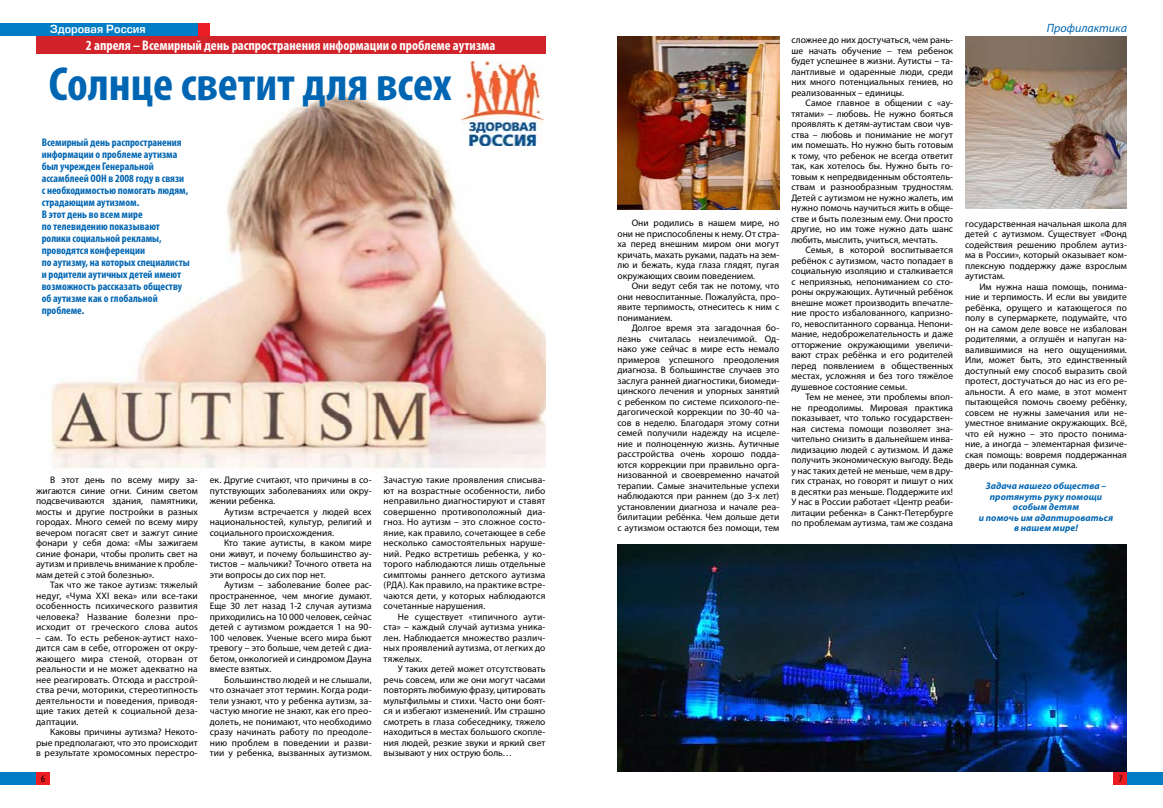
<style>
.page{position:relative;width:1163px;height:808px;background:#fff}
.page>*{position:absolute;margin:0;border:0;box-sizing:border-box;transform-origin:0 0}
.t1{font:700 condensed 48px "Myriad Pro";color:#0066b3}
.t2{font:700 condensed 14px "Myriad Pro";color:#fff}
.t3{font:italic 12px "Myriad Pro";color:#0066b3}
.t4{font:700 condensed 11px/12px "Myriad Pro";color:#0066b3}
.t5{font:11px "Europe Demi";color:#fff}
.t6{font:condensed 10px "Myriad Pro";color:#000}
.t7{font:9.5px/10.5px "Myriad Pro";letter-spacing:.005em;color:#000;text-align:justify}
.t8{font:italic 700 9.5px/10.5px "Myriad Pro";letter-spacing:.01em;color:#0066b3;text-align:center}
</style>
<div class="page">
<div style="left:1113px;top:772px;width:13px;height:12px;background:#ed1d24"></div>
<div style="left:1126px;top:772px;width:36px;height:12px;background:#007dc5"></div>
<div style="left:36px;top:772px;width:13px;height:12px;background:#ed1d24"></div>
<div style="left:0;top:772px;width:36px;height:12px;background:#007dc5"></div>
<div style="left:198px;top:23px;width:12px;height:13px;background:#ed1d24"></div>
<div style="left:0;top:23px;width:198px;height:13px;background:#007dc5"></div>
<img style="left:50px;top:61px;width:495px;height:408px">
<div style="left:36px;top:36px;width:509px;height:17px;background:#d2232a"></div>
<div style="left:461px;top:62px;width:84px;height:91px;background:#fff"></div>
<img style="left:461px;top:62px;width:82px;height:84px">
<img style="left:617px;top:544px;width:509px;height:228px">
<img style="left:617px;top:36px;width:162px;height:174px">
<img style="left:965px;top:36px;width:161px;height:173px">
<p class="t5" style="left:50px;top:22px;width:97px">Здоровая Россия</p>
<h2 class="t2" style="left:86px;top:36px;width:411px">2 апреля – Всемирный день распространения информации о проблеме аутизма</h2>
<h1 class="t1" style="left:49px;top:54px;width:404px">Солнце светит для всех</h1>
<p class="t4" style="left:42px;top:136px;width:149px">Всемирный день распространения информации о проблеме аутизма был учрежден Генеральной ассамблеей ООН в 2008 году в связи с необходимостью помогать людям, страдающим аутизмом.<br>В этот день во всем мире<br>по телевидению показывают ролики социальной рекламы, проводятся конференции<br>по аутизму, на которых специалисты и родители аутичных детей имеют возможность рассказать обществу об аутизме как о глобальной проблеме.</p>
<p class="t7" style="left:36px;top:475px;width:163px;text-indent:14px">В этот день по всему миру за&shy;жигаются синие огни. Синим светом подсвечиваются здания, памятники, мосты и другие постройки в разных городах. Много семей по всему миру вечером погасят свет и зажгут синие фонари у себя дома: «Мы зажигаем синие фонари, чтобы пролить свет на аутизм и привлечь внимание к пробле&shy;мам детей с этой болезнью».</p>
<p class="t7" style="left:36px;top:580px;width:163px;text-indent:14px">Так что же такое аутизм: тяжелый недуг, «Чума XXI века» или все-таки особенность психического развития человека? Название болезни про&shy;исходит от греческого слова autos</p>
<p class="t7" style="left:36px;top:632px;width:163px">– сам. То есть ребенок-аутист нахо&shy;дится сам в себе, отгорожен от окру&shy;жающего мира стеной, оторван от реальности и не может адекватно на нее реагировать. Отсюда и расстрой&shy;ства речи, моторики, стереотипность деятельности и поведения, приводя&shy;щие таких детей к социальной деза&shy;даптации.</p>
<p class="t7" style="left:36px;top:727px;width:163px;text-indent:14px">Каковы причины аутизма? Некото&shy;рые предполагают, что это происходит в результате хромосомных перестро-</p>
<p class="t7" style="left:210px;top:475px;width:163px">ек. Другие считают, что причины в со&shy;путствующих заболеваниях или окру&shy;жении ребенка.</p>
<p class="t7" style="left:210px;top:506px;width:163px;text-indent:14px">Аутизм встречается у людей всех национальностей, культур, религий и социального происхождения.</p>
<p class="t7" style="left:210px;top:538px;width:163px;text-indent:14px">Кто такие аутисты, в каком мире они живут, и почему большинство ау&shy;тистов – мальчики? Точного ответа на эти вопросы до сих пор нет.</p>
<p class="t7" style="left:210px;top:580px;width:163px;text-indent:14px">Аутизм – заболевание более рас&shy;пространенное, чем многие думают.<br>Еще 30 лет назад 1-2 случая аутизма приходились на 10 000 человек, сейчас детей с аутизмом рождается 1 на 90- 100 человек. Ученые всего мира бьют тревогу – это больше, чем детей с диа&shy;бетом, онкологией и синдромом Дауна вместе взятых.</p>
<p class="t7" style="left:210px;top:674px;width:163px;text-indent:14px">Большинство людей и не слышали, что означает этот термин. Когда роди&shy;тели узнают, что у ребенка аутизм, за&shy;частую многие не знают, как его прео&shy;долеть, не понимают, что необходимо сразу начинать работу по преодоле&shy;нию проблем в поведении и разви&shy;тии у ребенка, вызванных аутизмом.</p>
<p class="t7" style="left:383px;top:475px;width:163px">Зачастую такие проявления списыва&shy;ют на возрастные особенности, либо неправильно диагностируют и ставят совершенно противоположный диа&shy;гноз. Но аутизм – это сложное состо&shy;яние, как правило, сочетающее в себе несколько самостоятельных наруше&shy;ний. Редко встретишь ребенка, у ко&shy;торого наблюдаются лишь отдельные симптомы раннего детского аутизма (РДА). Как правило, на практике встре&shy;чаются дети, у которых наблюдаются сочетанные нарушения.</p>
<p class="t7" style="left:383px;top:611px;width:163px;text-indent:14px">Не существует «типичного аути&shy;ста» – каждый случай аутизма уника&shy;лен. Наблюдается множество различ&shy;ных проявлений аутизма, от легких до тяжелых.</p>
<p class="t7" style="left:383px;top:664px;width:163px;text-indent:14px">У таких детей может отсутствовать речь совсем, или же они могут часами повторять любимую фразу, цитировать мультфильмы и стихи. Часто они боят&shy;ся и избегают изменений. Им страшно смотреть в глаза собеседнику, тяжело находиться в местах большого скопле&shy;ния людей, резкие звуки и яркий свет вызывают у них острую боль…</p>
<p class="t7" style="left:617px;top:218px;width:163px;text-indent:14px">Они родились в нашем мире, но они не приспособлены к нему. От стра&shy;ха перед внешним миром они могут кричать, махать руками, падать на зем&shy;лю и бежать, куда глаза глядят, пугая окружающих своим поведением.</p>
<p class="t7" style="left:617px;top:281px;width:163px;text-indent:14px">Они ведут себя так не потому, что они невоспитанные. Пожалуйста, про&shy;явите терпимость, отнеситесь к ним с пониманием.</p>
<p class="t7" style="left:617px;top:323px;width:163px;text-indent:14px">Долгое время эта загадочная бо&shy;лезнь считалась неизлечимой. Од&shy;нако уже сейчас в мире есть немало примеров успешного преодоления диагноза. В большинстве случаев это заслуга ранней диагностики, биомеди&shy;цинского лечения и упорных занятий с ребенком по системе психолого-пе&shy;дагогической коррекции по 30-40 ча&shy;сов в неделю. Благодаря этому сотни семей получили надежду на исцеле&shy;ние и полноценную жизнь. Аутичные расстройства очень хорошо подда&shy;ются коррекции при правильно орга&shy;низованной и своевременно начатой терапии. Самые значительные успехи наблюдаются при раннем (до 3-х лет) установлении диагноза и начале реа&shy;билитации ребёнка. Чем дольше дети с аутизмом остаются без помощи, тем</p>
<p class="t7" style="left:791px;top:35px;width:163px">сложнее до них достучаться, чем рань&shy;ше начать обучение – тем ребенок будет успешнее в жизни. Аутисты – та&shy;лантливые и одаренные люди, среди них много потенциальных гениев, но реализованных – единицы.</p>
<p class="t7" style="left:791px;top:98px;width:163px;text-indent:14px">Самое главное в общении с «ау&shy;тятами» – любовь. Не нужно бояться проявлять к детям-аутистам свои чув&shy;ства – любовь и понимание не могут им помешать. Но нужно быть готовым к тому, что ребенок не всегда ответит так, как хотелось бы. Нужно быть го&shy;товым к непредвиденным обстоятель&shy;ствам и разнообразным трудностям.<br>Детей с аутизмом не нужно жалеть, им нужно помочь научиться жить в обще&shy;стве и быть полезным ему. Они просто другие, но им тоже нужно дать шанс любить, мыслить, учиться, мечтать.</p>
<p class="t7" style="left:791px;top:245px;width:163px;text-indent:14px">Семья, в которой воспитывается ребёнок с аутизмом, часто попадает в социальную изоляцию и сталкивается с неприязнью, непониманием со сто&shy;роны окружающих. Аутичный ребёнок внешне может производить впечатле&shy;ние просто избалованного, капризно&shy;го, невоспитанного сорванца. Непони&shy;мание, недоброжелательность и даже отторжение окружающими увеличи&shy;вают страх ребёнка и его родителей перед появлением в общественных местах, усложняя и без того тяжёлое душевное состояние семьи.</p>
<p class="t7" style="left:791px;top:392px;width:163px;text-indent:14px">Тем не менее, эти проблемы впол&shy;не преодолимы. Мировая практика показывает, что только государствен&shy;ная система помощи позволяет зна&shy;чительно снизить в дальнейшем инва&shy;лидизацию людей с аутизмом. И даже получить экономическую выгоду. Ведь у нас таких детей не меньше, чем в дру&shy;гих странах, но говорят и пишут о них в десятки раз меньше. Поддержите их!<br>У нас в России работает «Центр реаби&shy;литации ребенка» в Санкт-Петербурге по проблемам аутизма, там же создана</p>
<p class="t3" style="left:1046px;top:21px;width:81px">Профилактика</p>
<p class="t7" style="left:964px;top:218px;width:163px">государственная начальная школа для детей с аутизмом. Существует «Фонд содействия решению проблем аутиз&shy;ма в России», который оказывает ком&shy;плексную поддержку даже взрослым аутистам.</p>
<p class="t7" style="left:964px;top:281px;width:163px;text-indent:14px">Им нужна наша помощь, понима&shy;ние и терпимость. И если вы увидите ребёнка, орущего и катающегося по полу в супермаркете, подумайте, что он на самом деле вовсе не избалован родителями, а оглушён и напуган на&shy;валившимися на него ощущениями.<br>Или, может быть, это единственный доступный ему способ выразить свой протест, достучаться до нас из его ре&shy;альности. А его маме, в этот момент пытающейся помочь своему ребёнку, совсем не нужны замечания или не&shy;уместное внимание окружающих. Всё, что ей нужно – это просто понима&shy;ние, а иногда – элементарная физиче&shy;ская помощь: вовремя поддержанная дверь или поданная сумка.</p>
<p class="t8" style="left:978px;top:480px;width:136px">Задача нашего общества – протянуть руку помощи особым детям<br>и помочь им адаптироваться в нашем мире!</p>
<p class="t6" style="left:41px;top:772px;width:5px">6</p>
<p class="t6" style="left:1118px;top:772px;width:5px">7</p>
</div>
